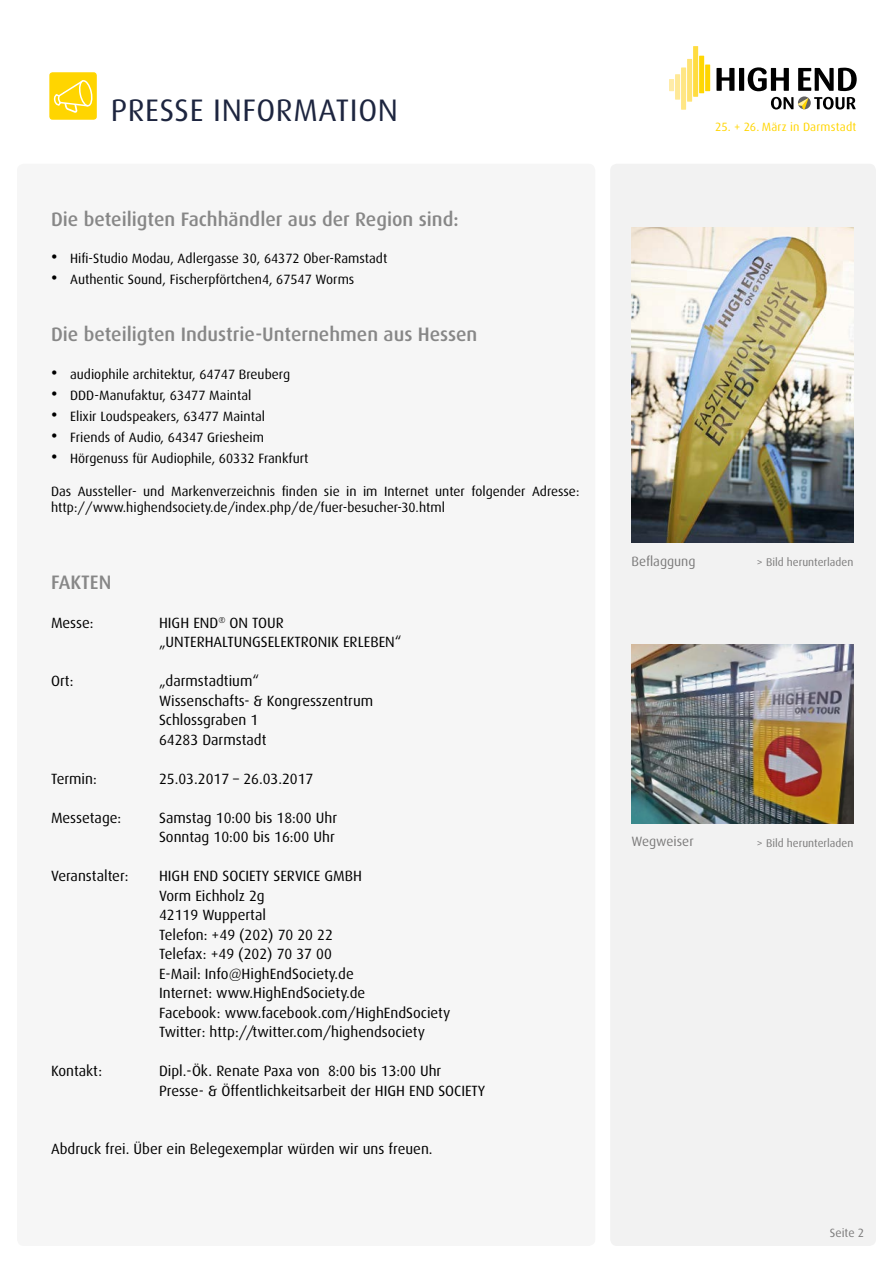
<style>
.page{position:relative;width:893px;height:1263px;background:#fff}
.page>*{position:absolute;margin:0;border:0;box-sizing:border-box;transform-origin:0 0}
.t1{font:31.2px "Dax";letter-spacing:.02em;color:#1d253f}
.t2{font:500 19.5px "Dax";color:#878787}
.t3{font:14.85px/19.5px "Dax";color:#000}
.t4{font:13.5px/16.5px "Dax";color:#000}
.t5{font:13.5px "Dax";color:#7c7b7b}
.t6{font:12px "Dax";letter-spacing:.015em;color:#ffd500}
.t7{font:12px "Dax";color:#7c7b7b}
.t8{font:11.25px "Dax";color:#7c7b7b}
.s1{font-weight:500;font-size:18px}
</style>
<div class="page">
<div style="left:49px;top:72px;width:48px;height:48px;background:#ffd500;border-radius:3px"></div>
<svg style="left:52px;top:80px;width:41px;height:40px"></svg>
<div style="left:610px;top:164px;width:266px;height:1082px;background:#f2f2f2;border-radius:7px"></div>
<div style="left:17px;top:164px;width:578px;height:1082px;background:#f6f6f6;border-radius:7px"></div>
<svg style="left:716px;top:67px;width:141px;height:24px"></svg>
<div style="left:693px;top:46px;width:5px;height:51px;background:#ffdc40"></div>
<div style="left:699px;top:56px;width:5px;height:37px;background:#ffd703"></div>
<div style="left:705px;top:65px;width:5px;height:26px;background:#ffd500"></div>
<div style="left:687px;top:59px;width:5px;height:43px;background:#ffe374"></div>
<div style="left:681px;top:67px;width:5px;height:43px;background:#ffe684"></div>
<div style="left:675px;top:74px;width:5px;height:26px;background:#ffe997"></div>
<div style="left:669px;top:79px;width:5px;height:12px;background:#ffeca8"></div>
<svg style="left:771px;top:97px;width:85px;height:13px"></svg>
<img style="left:631px;top:645px;width:223px;height:178px">
<img style="left:631px;top:227px;width:223px;height:316px">
<h1 class="t1" style="left:111px;top:93px;width:289px">PRESSE INFORMATION</h1>
<h2 class="t2" style="left:51px;top:208px;width:409px">Die beteiligten Fachhändler aus der Region sind:</h2>
<p class="t4" style="left:51px;top:250px;width:338px"><span class="s1">•</span> Hifi-Studio Modau, Adlergasse 30, 64372 Ober-Ramstadt</p>
<p class="t4" style="left:51px;top:271px;width:305px"><span class="s1">•</span> Authentic Sound, Fischerpförtchen4, 67547 Worms</p>
<h2 class="t2" style="left:51px;top:324px;width:428px">Die beteiligten Industrie-Unternehmen aus Hessen</h2>
<p class="t4" style="left:51px;top:366px;width:241px"><span class="s1">•</span> audiophile architektur, 64747 Breuberg</p>
<p class="t4" style="left:51px;top:387px;width:202px"><span class="s1">•</span> DDD-Manufaktur, 63477 Maintal</p>
<p class="t4" style="left:51px;top:408px;width:215px"><span class="s1">•</span> Elixir Loudspeakers, 63477 Maintal</p>
<p class="t4" style="left:51px;top:429px;width:214px"><span class="s1">•</span> Friends of Audio, 64347 Griesheim</p>
<p class="t4" style="left:51px;top:450px;width:259px"><span class="s1">•</span> Hörgenuss für Audiophile, 60332 Frankfurt</p>
<p class="t4" style="left:51px;top:483px;width:530px">Das Aussteller- und Markenverzeichnis finden sie in im Internet unter folgender Adresse: http://www.highendsociety.de/index.php/de/fuer-besucher-30.html</p>
<h2 class="t2" style="left:51px;top:571px;width:62px">FAKTEN</h2>
<p class="t3" style="left:51px;top:613px;width:44px">Messe:</p>
<p class="t3" style="left:159px;top:613px;width:244px">HIGH END<sup>®</sup> ON TOUR „UNTERHALTUNGSELEKTRONIK ERLEBEN“</p>
<p class="t3" style="left:51px;top:671px;width:24px">Ort:</p>
<p class="t3" style="left:159px;top:671px;width:216px">„darmstadtium“<br>Wissenschafts- &amp; Kongresszentrum<br>Schlossgraben 1<br>64283 Darmstadt</p>
<p class="t3" style="left:51px;top:769px;width:47px">Termin:</p>
<p class="t3" style="left:159px;top:769px;width:156px">25.03.2017 – 26.03.2017</p>
<p class="t3" style="left:51px;top:808px;width:72px">Messetage:</p>
<p class="t3" style="left:159px;top:808px;width:180px">Samstag 10:00 bis 18:00 Uhr<br>Sonntag 10:00 bis 16:00 Uhr</p>
<p class="t3" style="left:51px;top:866px;width:79px">Veranstalter:</p>
<p class="t3" style="left:159px;top:866px;width:293px">HIGH END SOCIETY SERVICE GMBH<br>Vorm Eichholz 2g<br>42119 Wuppertal<br>Telefon: +49 (202) 70 20 22<br>Telefax: +49 (202) 70 37 00<br>E-Mail: Info@HighEndSociety.de<br>Internet: www.HighEndSociety.de<br>Facebook: www.facebook.com/HighEndSociety<br>Twitter: http://twitter.com/highendsociety</p>
<p class="t3" style="left:51px;top:1061px;width:53px">Kontakt:</p>
<p class="t3" style="left:159px;top:1061px;width:328px">Dipl.-Ök. Renate Paxa von 8:00 bis 13:00 Uhr<br>Presse- &amp; Öffentlichkeitsarbeit der HIGH END SOCIETY</p>
<p class="t3" style="left:51px;top:1139px;width:383px">Abdruck frei. Über ein Belegexemplar würden wir uns freuen.</p>
<p class="t6" style="left:715px;top:120px;width:143px">25. + 26. März in Darmstadt</p>
<p class="t5" style="left:631px;top:554px;width:66px">Beflaggung</p>
<p class="t8" style="left:757px;top:556px;width:98px">&gt; Bild herunterladen</p>
<p class="t5" style="left:631px;top:834px;width:64px">Wegweiser</p>
<p class="t8" style="left:757px;top:836px;width:98px">&gt; Bild herunterladen</p>
<p class="t7" style="left:830px;top:1226px;width:36px">Seite 2</p>
</div>
